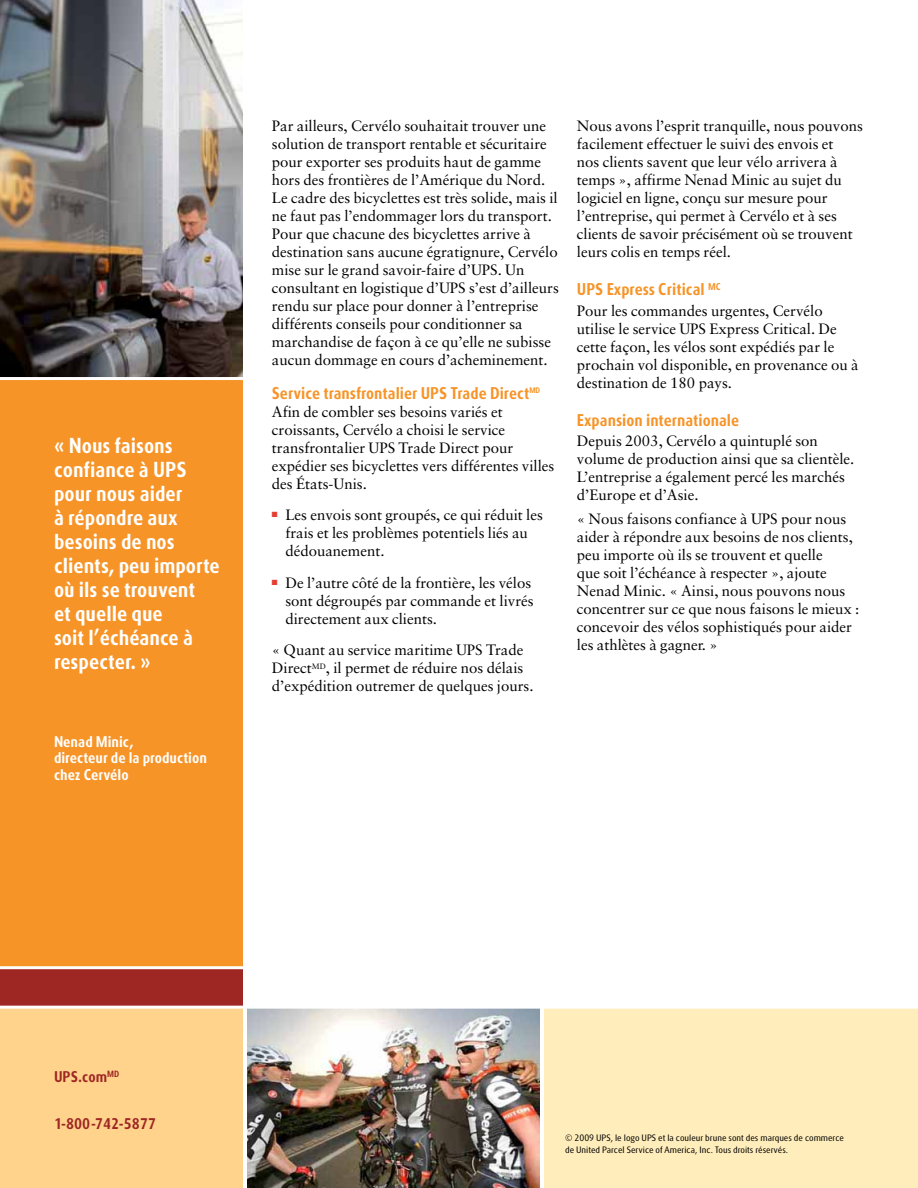
<style>
.page{position:relative;width:918px;height:1188px;background:#fff}
.page>*{position:absolute;margin:0;border:0;box-sizing:border-box;transform-origin:0 0}
.t1{font:700 condensed 21px/24px "UPS Sans";color:#fff}
.t2{font:700 condensed 16.5px "UPS Sans";color:#f79428}
.t3{font:15px/18px "Sabon";color:#000}
.t4{font:700 condensed 15px/16.5px "UPS Sans";color:#fff}
.t5{font:700 condensed 15px "UPS Sans";color:#9e2623}
.t6{font:9px/12px "UPS Sans";color:#000}
</style>
<div class="page">
<img style="left:247px;top:1009px;width:293px;height:179px">
<div style="left:0;top:1009px;width:243px;height:179px;background:#ffd38c"></div>
<img style="left:0;top:0;width:243px;height:377px">
<div style="left:0;top:380px;width:243px;height:586px;background:#f79428"></div>
<div style="left:0;top:968px;width:243px;height:39px;background:#9e2623"></div>
<div style="left:544px;top:1009px;width:374px;height:179px;background:#feb"></div>
<hr style="left:0;top:1006px;width:918px;height:3px;background:#fff">
<hr style="left:0;top:966px;width:255px;height:3px;background:#fff">
<h1 class="t1" style="left:54px;top:433px;width:167px">« Nous faisons confiance à UPS pour nous aider<br>à répondre aux besoins de nos clients, peu importe où ils se trouvent<br>et quelle que<br>soit l’échéance à respecter. »</h1>
<p class="t4" style="left:54px;top:733px;width:155px">Nenad Minic,<br>directeur de la production chez Cervélo</p>
<p class="t3" style="left:272px;top:116px;width:289px">Par ailleurs, Cervélo souhaitait trouver une solution de transport rentable et sécuritaire pour exporter ses produits haut de gamme hors des frontières de l’Amérique du Nord.<br>Le cadre des bicyclettes est très solide, mais il ne faut pas l’endommager lors du transport.<br>Pour que chacune des bicyclettes arrive à destination sans aucune égratignure, Cervélo mise sur le grand savoir-faire d’UPS. Un consultant en logistique d’UPS s’est d’ailleurs rendu sur place pour donner à l’entreprise différents conseils pour conditionner sa marchandise de façon à ce qu’elle ne subisse aucun dommage en cours d’acheminement.</p>
<p class="t2" style="left:272px;top:383px;width:270px">Service transfrontalier UPS Trade Direct<sup>MD</sup></p>
<p class="t3" style="left:272px;top:402px;width:284px">Afin de combler ses besoins variés et croissants, Cervélo a choisi le service transfrontalier UPS Trade Direct pour expédier ses bicyclettes vers différentes villes des États-Unis.</p>
<p class="t3" style="left:285px;top:506px;width:259px;text-indent:-14px"><sup>■</sup> Les envois sont groupés, ce qui réduit les frais et les problèmes potentiels liés au dédouanement.</p>
<p class="t3" style="left:285px;top:573px;width:250px;text-indent:-14px"><sup>■</sup> De l’autre côté de la frontière, les vélos sont dégroupés par commande et livrés directement aux clients.</p>
<p class="t3" style="left:272px;top:641px;width:263px">« Quant au service maritime UPS Trade<br>Direct<sup>MD</sup>, il permet de réduire nos délais d’expédition outremer de quelques jours.</p>
<p class="t3" style="left:577px;top:116px;width:287px">Nous avons l’esprit tranquille, nous pouvons facilement effectuer le suivi des envois et<br>nos clients savent que leur vélo arrivera à temps », affirme Nenad Minic au sujet du logiciel en ligne, conçu sur mesure pour l’entreprise, qui permet à Cervélo et à ses clients de savoir précisément où se trouvent leurs colis en temps réel.</p>
<p class="t2" style="left:577px;top:280px;width:145px">UPS Express Critical <sup>MC</sup></p>
<p class="t3" style="left:577px;top:301px;width:283px">Pour les commandes urgentes, Cervélo utilise le service UPS Express Critical. De cette façon, les vélos sont expédiés par le prochain vol disponible, en provenance ou à destination de 180 pays.</p>
<p class="t2" style="left:577px;top:410px;width:164px">Expansion internationale</p>
<p class="t3" style="left:577px;top:432px;width:279px">Depuis 2003, Cervélo a quintuplé son volume de production ainsi que sa clientèle.<br>L’entreprise a également percé les marchés d’Europe et d’Asie.</p>
<p class="t3" style="left:577px;top:509px;width:284px">« Nous faisons confiance à UPS pour nous aider à répondre aux besoins de nos clients, peu importe où ils se trouvent et quelle<br>que soit l’échéance à respecter », ajoute Nenad Minic. « Ainsi, nous pouvons nous concentrer sur ce que nous faisons le mieux : concevoir des vélos sophistiqués pour aider les athlètes à gagner. »</p>
<p class="t5" style="left:54px;top:1068px;width:67px">UPS.com<sup>MD</sup></p>
<p class="t5" style="left:54px;top:1115px;width:104px">1-800-742-5877</p>
<p class="t6" style="left:565px;top:1132px;width:280px">© 2009 UPS, le logo UPS et la couleur brune sont des marques de commerce de United Parcel Service of America, Inc. Tous droits réservés.</p>
</div>
